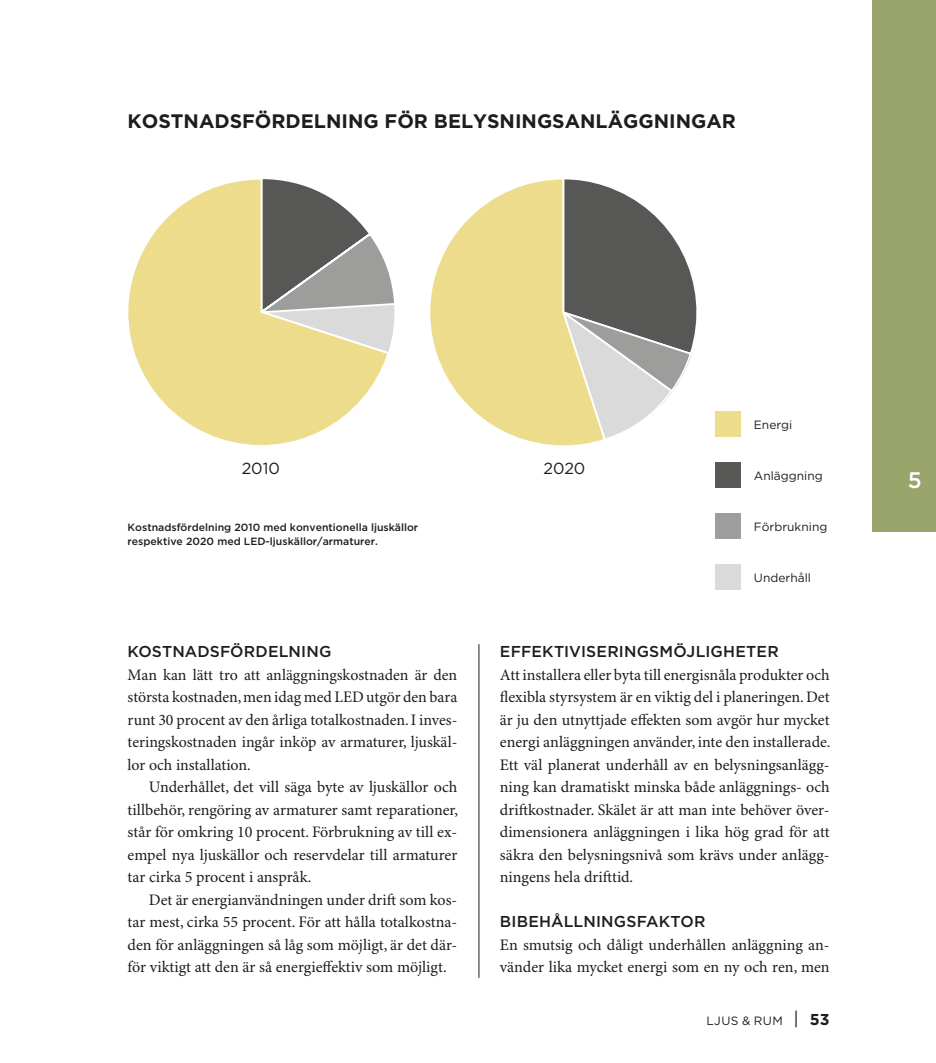
<style>
.page{position:relative;width:936px;height:1063px;background:#fff}
.page>*{position:absolute;margin:0;border:0;box-sizing:border-box;transform-origin:0 0}
.t1{font:500 22.5px "Gotham";color:#fff}
.t2{font:700 19.5px "Gotham";color:#1d1d1b}
.t3{font:16.05px/22.5px "Minion Pro";color:#1d1d1b;text-align:justify}
.t4{font:16.05px "Gotham";color:#1d1d1b}
.t5{font:500 15.75px "Gotham";letter-spacing:.01em;color:#1d1d1b}
.t6{font:12px "Gotham";color:#1d1d1b}
.t7{font:500 10.5px/13.5px "Gotham";color:#1d1d1b}
.s1{font-size:18px}
.s2{font-weight:700;font-size:15.75px}
</style>
<div class="page">
<svg style="left:388px;top:271px;width:7px;height:81px"></svg>
<svg style="left:128px;top:179px;width:260px;height:266px"></svg>
<hr style="left:478px;top:644px;width:1px;height:334px;background:#1d1d1b">
<svg style="left:607px;top:187px;width:90px;height:251px"></svg>
<svg style="left:430px;top:179px;width:177px;height:267px"></svg>
<div style="left:714px;top:564px;width:26px;height:26px;background:#dadada"></div>
<div style="left:714px;top:513px;width:26px;height:26px;background:#9d9d9c"></div>
<div style="left:714px;top:462px;width:26px;height:26px;background:#575756"></div>
<div style="left:714px;top:411px;width:26px;height:26px;background:#eddc8b"></div>
<div style="left:872px;top:0;width:63px;height:531px;background:#9aa56b"></div>
<p class="t2" style="left:128px;top:110px;width:609px">KOSTNADSFÖRDELNING FÖR BELYSNINGSANLÄGGNINGAR</p>
<p class="t4" style="left:242px;top:460px;width:40px">2010</p>
<p class="t4" style="left:543px;top:460px;width:44px">2020</p>
<p class="t7" style="left:128px;top:520px;width:292px">Kostnadsfördelning 2010 med konventionella ljuskällor respektive 2020 med LED-ljuskällor/armaturer.</p>
<p class="t6" style="left:753px;top:418px;width:40px">Energi</p>
<p class="t6" style="left:753px;top:469px;width:70px">Anläggning</p>
<p class="t6" style="left:753px;top:520px;width:75px">Förbrukning</p>
<p class="t6" style="left:753px;top:571px;width:59px">Underhåll</p>
<p class="t5" style="left:128px;top:643px;width:205px">KOSTNADSFÖRDELNING</p>
<p class="t3" style="left:128px;top:664px;width:331px">Man kan lätt tro att anläggningskostnaden är den största kostnaden, men idag med LED utgör den bara runt 30 procent av den årliga totalkostnaden. I inves&shy;teringskostnaden ingår inköp av armaturer, ljuskäl&shy;lor och installation.</p>
<p class="t3" style="left:128px;top:777px;width:332px;text-indent:21px">Underhållet, det vill säga byte av ljuskällor och tillbehör, rengöring av armaturer samt reparationer, står för omkring 10 procent. Förbrukning av till ex&shy;empel nya ljuskällor och reservdelar till armaturer tar cirka 5 procent i anspråk.</p>
<p class="t3" style="left:128px;top:889px;width:331px;text-indent:21px">Det är energianvändningen under drift som kos&shy;tar mest, cirka 55 procent. För att hålla totalkostna&shy;den för anläggningen så låg som möjligt, är det där&shy;för viktigt att den är så energieffektiv som möjligt.</p>
<p class="t5" style="left:500px;top:643px;width:280px">EFFEKTIVISERINGSMÖJLIGHETER</p>
<p class="t3" style="left:500px;top:664px;width:332px">Att installera eller byta till energisnåla produkter och flexibla styrsystem är en viktig del i planeringen. Det är ju den utnyttjade effekten som avgör hur mycket energi anläggningen använder, inte den installerade.<br>Ett väl planerat underhåll av en belysningsanlägg&shy;ning kan dramatiskt minska både anläggnings- och driftkostnader. Skälet är att man inte behöver över&shy;dimensionera anläggningen i lika hög grad för att säkra den belysningsnivå som krävs under anlägg&shy;ningens hela drifttid.</p>
<p class="t5" style="left:500px;top:913px;width:207px">BIBEHÅLLNINGSFAKTOR</p>
<p class="t3" style="left:500px;top:934px;width:331px">En smutsig och dåligt underhållen anläggning an&shy;vänder lika mycket energi som en ny och ren, men</p>
<p class="t6" style="left:706px;top:1014px;width:125px">LJUS &amp; RUM <span class="s1">|</span> <span class="s2">53</span></p>
<h1 class="t1" style="left:907px;top:467px;width:15px">5</h1>
</div>
